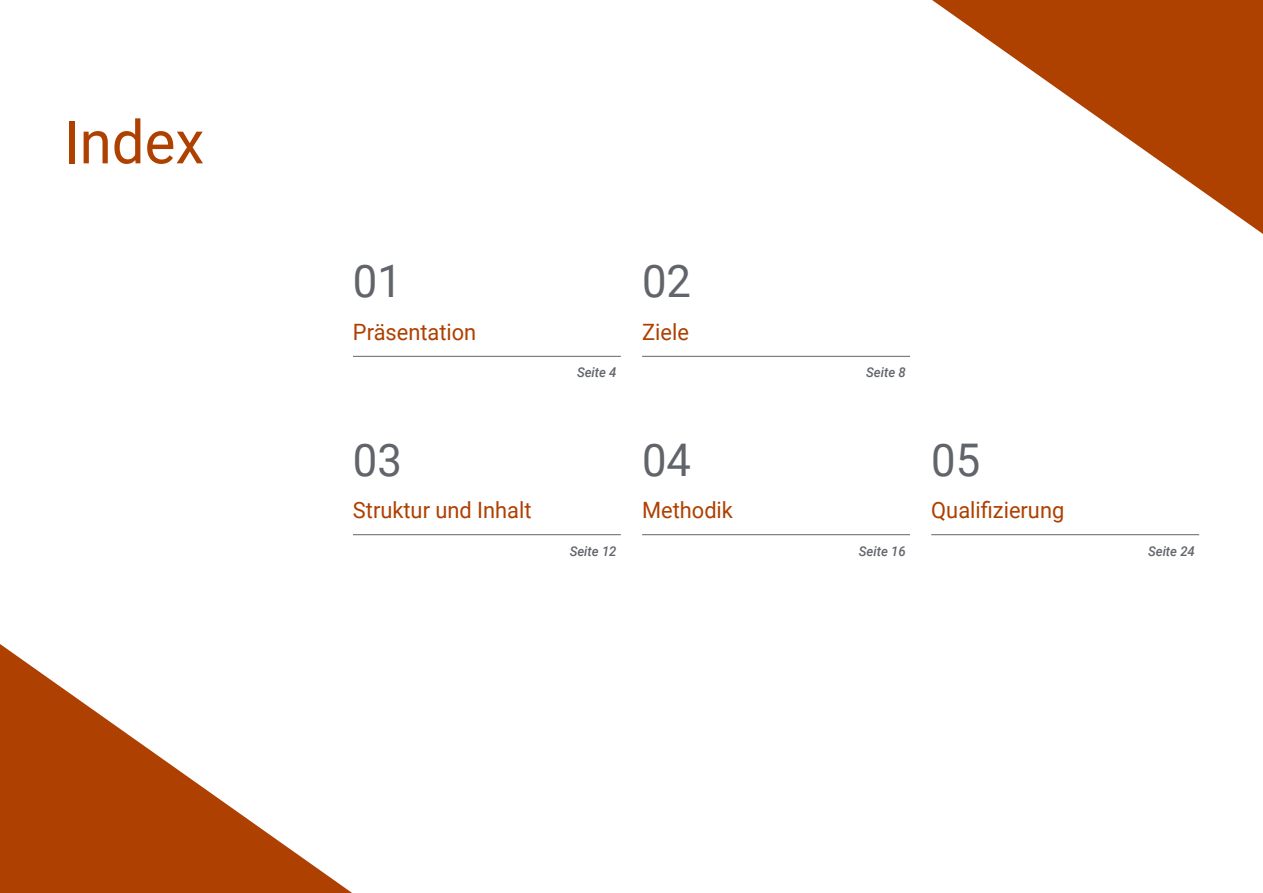
<style>
.page{position:relative;width:1263px;height:893px;background:#fff}
.page>*{position:absolute;margin:0;border:0;box-sizing:border-box;transform-origin:0 0}
.t1{font:60px "Roboto";color:#ae4000}
.t2{font:45px "Roboto";color:#61646a}
.t3{font:22.5px "Roboto";color:#ae4000}
.t4{font:italic 500 13.5px "Roboto";color:#61646a}
</style>
<div class="page">
<hr style="left:353px;top:356px;width:268px;height:1px;background:#61646a">
<hr style="left:642px;top:534px;width:268px;height:1px;background:#61646a">
<hr style="left:642px;top:356px;width:268px;height:1px;background:#61646a">
<hr style="left:931px;top:534px;width:268px;height:1px;background:#61646a">
<hr style="left:353px;top:534px;width:268px;height:1px;background:#61646a">
<svg style="left:0;top:644px;width:352px;height:249px"></svg>
<svg style="left:932px;top:0;width:331px;height:234px"></svg>
<h1 class="t1" style="left:64px;top:100px;width:142px">Index</h1>
<h2 class="t2" style="left:353px;top:250px;width:51px">01</h2>
<h2 class="t2" style="left:642px;top:250px;width:51px">02</h2>
<p class="t3" style="left:353px;top:316px;width:125px">Präsentation</p>
<p class="t3" style="left:642px;top:316px;width:48px">Ziele</p>
<p class="t4" style="left:577px;top:363px;width:41px">Seite 4</p>
<p class="t4" style="left:866px;top:363px;width:41px">Seite 8</p>
<h2 class="t2" style="left:353px;top:428px;width:51px">03</h2>
<p class="t3" style="left:353px;top:494px;width:180px">Struktur und Inhalt</p>
<h2 class="t2" style="left:642px;top:428px;width:51px">04</h2>
<p class="t3" style="left:642px;top:494px;width:92px">Methodik</p>
<h2 class="t2" style="left:931px;top:428px;width:51px">05</h2>
<p class="t3" style="left:931px;top:494px;width:134px">Qualifizierung</p>
<p class="t4" style="left:570px;top:542px;width:48px">Seite 12</p>
<p class="t4" style="left:859px;top:542px;width:48px">Seite 16</p>
<p class="t4" style="left:1148px;top:542px;width:48px">Seite 24</p>
</div>
